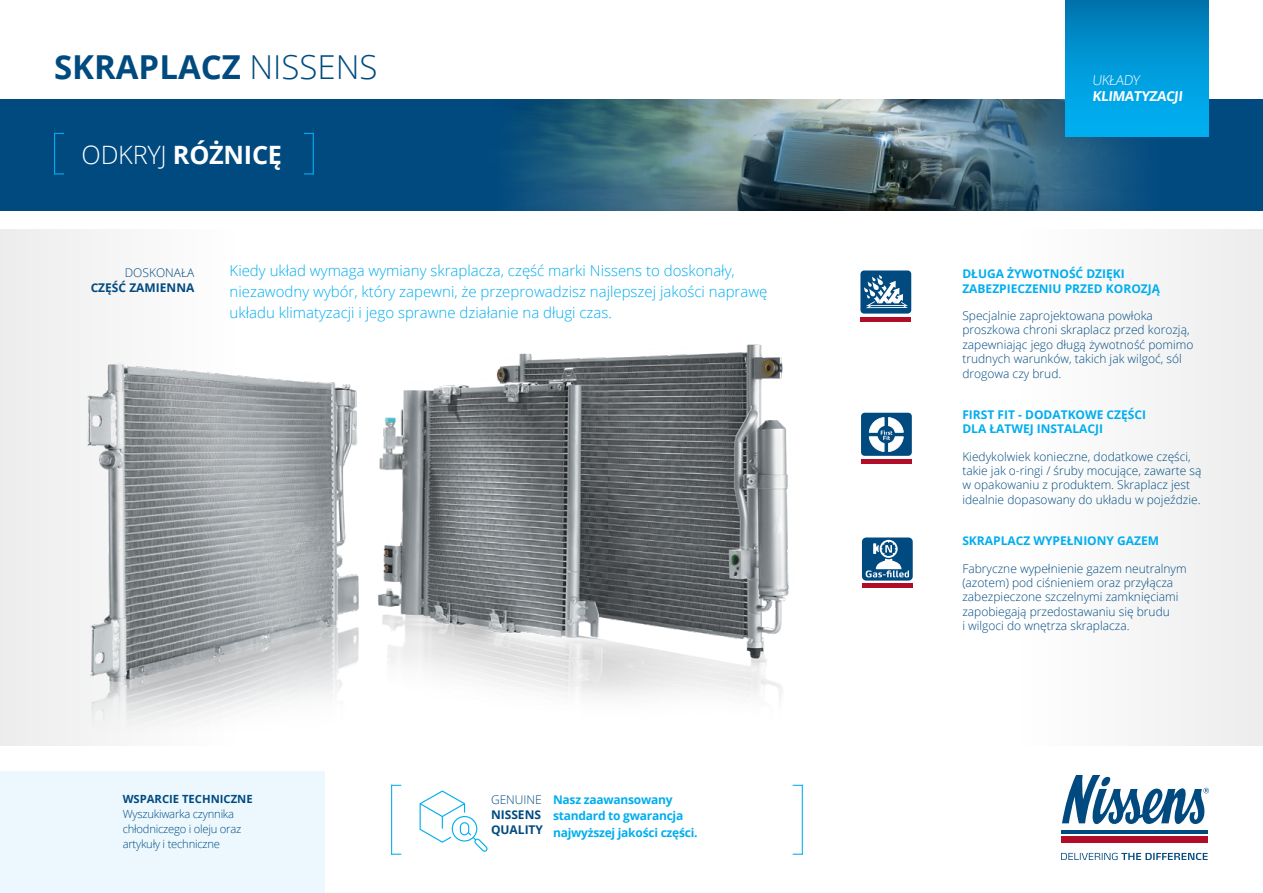
<style>
.page{position:relative;width:1263px;height:893px;background:#fff}
.page>*{position:absolute;margin:0;border:0;box-sizing:border-box;transform-origin:0 0}
.t1{font:700 33px "Open Sans";color:#004a80}
.t2{font:700 25.35px "Open Sans";letter-spacing:-.01em;color:#fff}
.t3{font:300 15px/21px "Open Sans";color:#00aeef}
.t4{font:700 13.65px "Open Sans";color:#fff}
.t5{font:300 13.65px "Open Sans";color:#fff}
.t6{font:300 12px/14.4px "Open Sans";color:#004a80}
.t7{font:700 12px/14.4px "Open Sans";color:#00aeef}
.t8{font:700 12px/16.5px "Open Sans";letter-spacing:-.02em;color:#00aeef}
.t9{font:700 12px/15px "Open Sans";color:#004a80}
.t10{font:300 11.25px/15px "Open Sans";letter-spacing:-.02em;color:#004a80}
.t11{font:700 11.25px "Open Sans";color:#004a80}
.s1{font-weight:300}
</style>
<div class="page">
<div style="left:0;top:99px;width:1263px;height:112px;background:#004a80"></div>
<img style="left:510px;top:99px;width:686px;height:112px">
<div style="left:0;top:229px;width:636px;height:516px;background:linear-gradient(to right,#f3f3f4,#fff)"></div>
<div style="left:607px;top:229px;width:656px;height:516px;background:linear-gradient(to right,#fff,#f3f4f4)"></div>
<svg style="left:1062px;top:775px;width:147px;height:59px"></svg>
<svg style="left:1061px;top:853px;width:146px;height:7px"></svg>
<hr style="left:1061px;top:830px;width:146px;height:3px;background:#004a80">
<div style="left:1061px;top:836px;width:146px;height:7px;background:#b10d28"></div>
<div style="left:1065px;top:0;width:144px;height:136px;background:linear-gradient(to bottom,#0078b3,#00b5f8)"></div>
<div style="left:0;top:772px;width:324px;height:121px;background:#ecf8fe"></div>
<img style="left:43px;top:332px;width:799px;height:443px">
<hr style="left:54px;top:133px;width:1px;height:41px;background:#00aeef">
<hr style="left:313px;top:133px;width:1px;height:41px;background:#00aeef">
<div style="left:859px;top:411px;width:54px;height:54px;background:linear-gradient(to right,#fff,#fff)"></div>
<div style="left:861px;top:413px;width:51px;height:43px;background:#004a80;border-radius:4px"></div>
<div style="left:861px;top:459px;width:51px;height:5px;background:#b10d28"></div>
<svg style="left:869px;top:417px;width:35px;height:35px"></svg>
<svg style="left:859px;top:269px;width:54px;height:54px"></svg>
<div style="left:860px;top:270px;width:51px;height:44px;background:#004a80;border-radius:4px"></div>
<hr style="left:860px;top:317px;width:51px;height:4px;background:#b10d28">
<svg style="left:864px;top:275px;width:44px;height:33px"></svg>
<div style="left:860px;top:536px;width:54px;height:53px;background:#fff"></div>
<div style="left:862px;top:537px;width:51px;height:44px;background:#004a80;border-radius:4px"></div>
<div style="left:862px;top:583px;width:51px;height:5px;background:#b10d28"></div>
<svg style="left:866px;top:540px;width:43px;height:37px"></svg>
<hr style="left:391px;top:785px;width:1px;height:70px;background:#00aeef">
<hr style="left:802px;top:785px;width:1px;height:70px;background:#00aeef">
<svg style="left:420px;top:790px;width:68px;height:62px"></svg>
<h1 class="t1" style="left:54px;top:44px;width:325px">SKRAPLACZ <span class="s1">NISSENS</span></h1>
<h2 class="t2" style="left:82px;top:137px;width:202px"><span class="s1">ODKRYJ</span> RÓŻNICĘ</h2>
<p class="t6" style="left:125px;top:265px;width:71px">DOSKONAŁA</p>
<p class="t9" style="left:91px;top:280px;width:105px">CZĘŚĆ ZAMIENNA</p>
<p class="t3" style="left:230px;top:260px;width:539px">Kiedy układ wymaga wymiany skraplacza, część marki Nissens to doskonały, niezawodny wybór, który zapewni, że przeprowadzisz najlepszej jakości naprawę układu klimatyzacji i jego sprawne działanie na długi czas.</p>
<p class="t11" style="left:123px;top:791px;width:132px">WSPARCIE TECHNICZNE</p>
<p class="t10" style="left:123px;top:806px;width:120px">Wyszukiwarka czynnika chłodniczego i oleju oraz artykuły i techniczne</p>
<p class="t6" style="left:491px;top:792px;width:52px">GENUINE</p>
<p class="t9" style="left:491px;top:807px;width:54px">NISSENS<br>QUALITY</p>
<p class="t8" style="left:553px;top:791px;width:146px">Nasz zaawansowany standard to gwarancja najwyższej jakości części.</p>
<p class="t5" style="left:1092px;top:71px;width:51px">UKŁADY</p>
<p class="t4" style="left:1092px;top:87px;width:94px">KLIMATYZACJI</p>
<p class="t7" style="left:962px;top:266px;width:199px">DŁUGA ŻYWOTNOŚĆ DZIĘKI<br>ZABEZPIECZENIU PRZED KOROZJĄ</p>
<p class="t6" style="left:962px;top:308px;width:233px">Specjalnie zaprojektowana powłoka proszkowa chroni skraplacz przed korozją, zapewniając jego długą żywotność pomimo trudnych warunków, takich jak wilgoć, sól drogowa czy brud.</p>
<p class="t7" style="left:962px;top:407px;width:185px">FIRST FIT - DODATKOWE CZĘŚCI<br>DLA ŁATWEJ INSTALACJI</p>
<p class="t6" style="left:962px;top:449px;width:241px">Kiedykolwiek konieczne, dodatkowe części, takie jak o-ringi / śruby mocujące, zawarte są w opakowaniu z produktem. Skraplacz jest idealnie dopasowany do układu w pojeździe.</p>
<p class="t7" style="left:962px;top:534px;width:198px">SKRAPLACZ WYPEŁNIONY GAZEM</p>
<p class="t6" style="left:962px;top:561px;width:226px">Fabryczne wypełnienie gazem neutralnym (azotem) pod ciśnieniem oraz przyłącza zabezpieczone szczelnymi zamknięciami zapobiegają przedostawaniu się brudu<br>i wilgoci do wnętrza skraplacza.</p>
</div>
